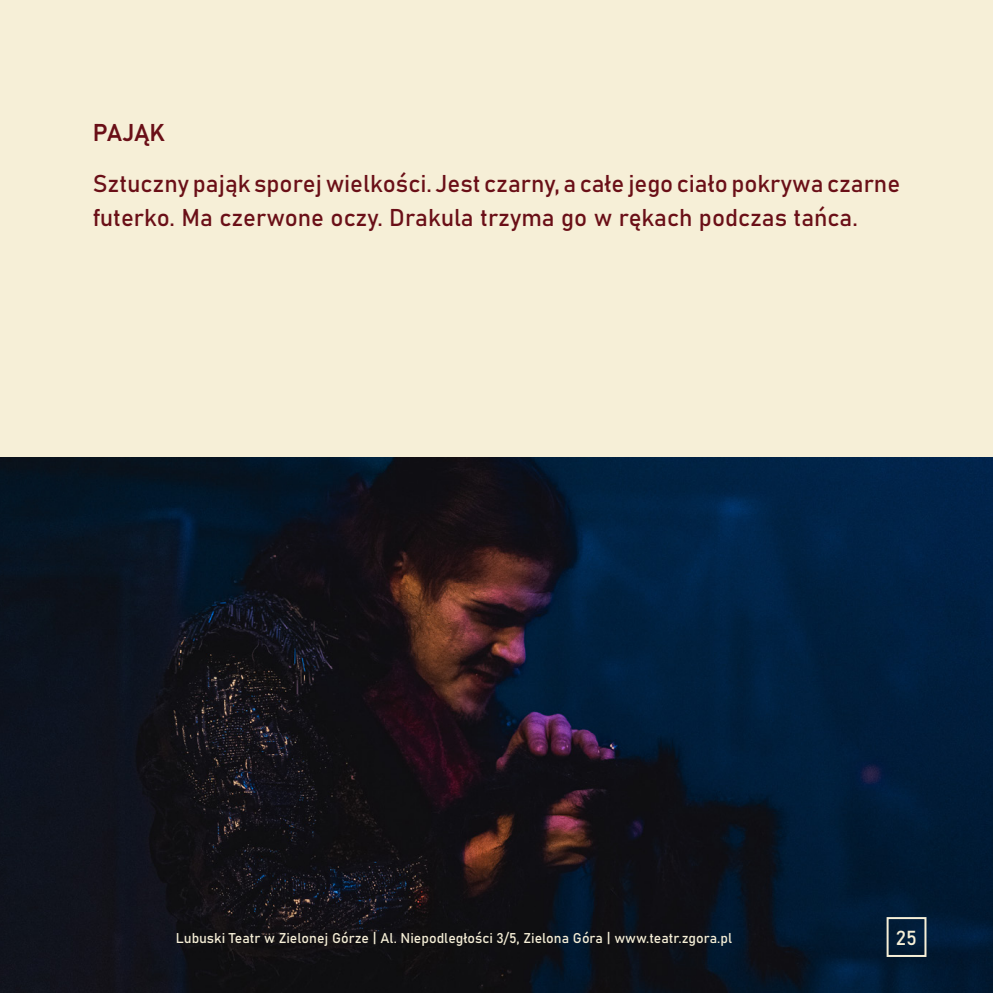
<style>
.page{position:relative;width:993px;height:993px;background:#fff}
.page>*{position:absolute;margin:0;border:0;box-sizing:border-box;transform-origin:0 0}
.pODSTAWOWY_STYL_PRZE{font:24px/34px "Bahnschrift";color:#6a0f17}
.t1{font:20px "Bahnschrift";color:#f6efd7}
.t2{font:14px "Bahnschrift";color:#f6efd7}
</style>
<div class="page">
<div style="left:0;top:0;width:992px;height:992px;background:#f6efd7"></div>
<img style="left:0;top:457px;width:992px;height:535px">
<div style="left:886px;top:916px;width:40px;height:40px;border:2px solid #f6efd7"></div>
<p class="pODSTAWOWY_STYL_PRZE" style="left:93px;top:114px;width:74px">PAJĄK</p>
<p class="pODSTAWOWY_STYL_PRZE" style="left:93px;top:165px;width:808px">Sztuczny pająk sporej wielkości. Jest czarny, a całe jego ciało pokrywa czarne futerko. Ma czerwone oczy. Drakula trzyma go w rękach podczas tańca.</p>
<p class="t2" style="left:176px;top:926px;width:557px">Lubuski Teatr w Zielonej Górze | Al. Niepodległości 3/5, Zielona Góra | www.teatr.zgora.pl</p>
<p class="t1" style="left:895px;top:922px;width:23px">25</p>
</div>
